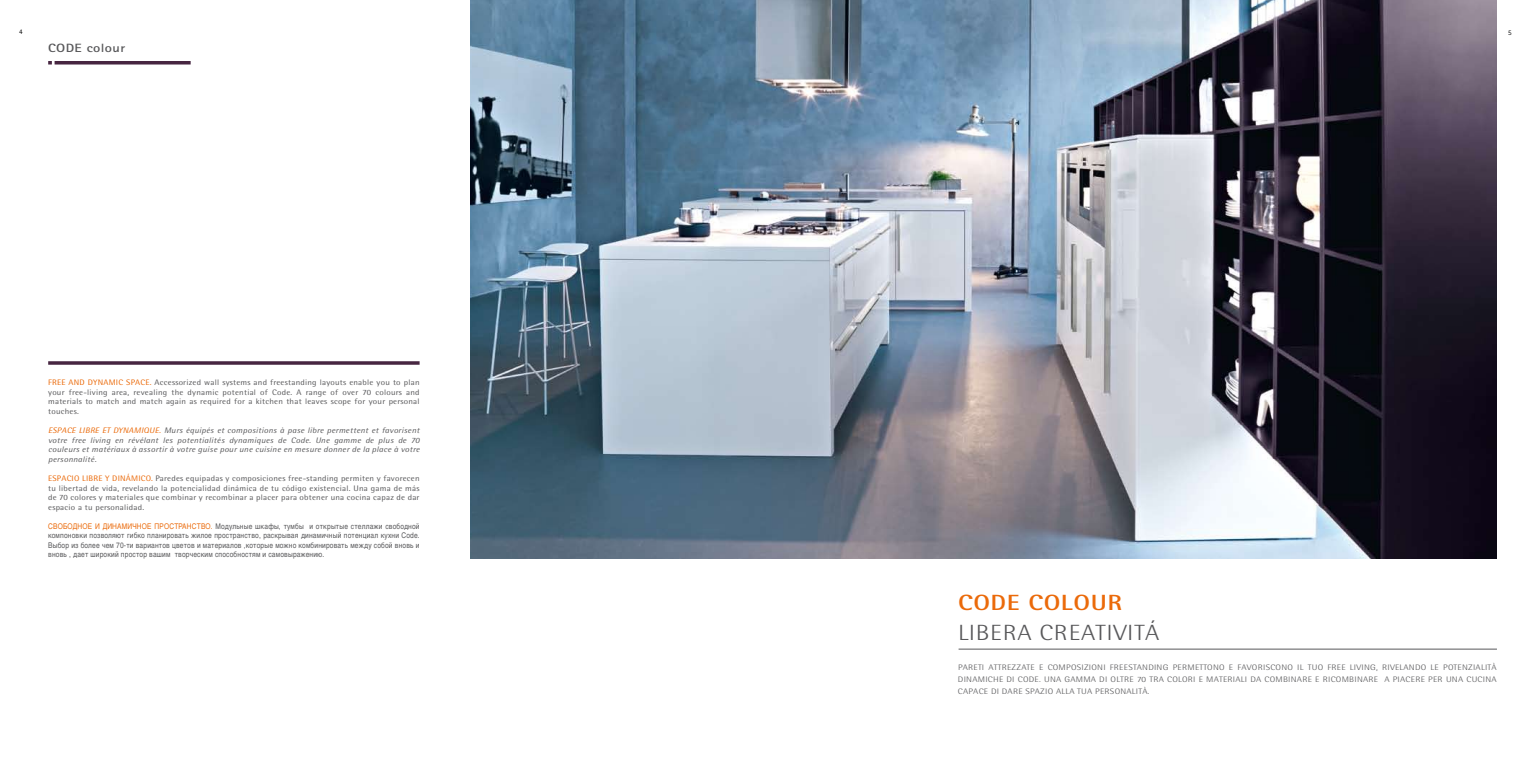
<style>
.page{position:relative;width:1531px;height:766px;background:#fff}
.page>*{position:absolute;margin:0;border:0;box-sizing:border-box;transform-origin:0 0}
.t1{font:300 22px "Rotis Semi Sans";letter-spacing:.025em;color:#58585a;scale:1.2 1}
.t2{font:700 22px "Rotis Semi Sans";letter-spacing:.025em;color:#eb6a0a;scale:1.2 1}
.t3{font:700 12px "Rotis Sans Serif";letter-spacing:.025em;color:#58585a;scale:1.2 1}
.t4{font:8px/9.6px "Rotis Semi Sans";letter-spacing:.025em;color:#58585a;text-align:justify;scale:1.1 1}
.t5{font:italic 8px/9.6px "Rotis Semi Sans";letter-spacing:.025em;color:#58585a;text-align:justify;scale:1.1 1}
.t6{font:300 8px/12px "Rotis Semi Sans";letter-spacing:.025em;color:#58585a;text-align:justify;scale:1.2 1}
.t7{font:7.8px/9.4px "Helvetica Cyr Upright";letter-spacing:.025em;color:#58585a;text-align:justify;scale:.85 1}
.t8{font:7px "Rotis Sans Serif";color:#000}
.s1{color:#eb6a0a}
</style>
<div class="page">
<img style="left:471px;top:0;width:1026px;height:558px">
<hr style="left:958px;top:648px;width:539px;height:1px;background:#58585a">
<svg style="left:48px;top:61px;width:4px;height:3px"></svg>
<hr style="left:55px;top:61px;width:136px;height:3px;background:#472641">
<hr style="left:48px;top:361px;width:372px;height:3px;background:#472641">
<p class="t8" style="left:19px;top:27px;width:5px">4</p>
<p class="t8" style="left:1508px;top:28px;width:5px">5</p>
<h2 class="t3" style="left:48px;top:40px;width:66px">CODE colour</h2>
<p class="t4" style="left:48px;top:377px;width:339px"><span class="s1">FREE AND DYNAMIC SPACE.</span> Accessorized wall systems and freestanding layouts enable you to plan your free-living area, revealing the dynamic potential of Code. A range of over 70 colours and materials to match and match again as required for a kitchen that leaves scope for your personal touches.</p>
<p class="t5" style="left:48px;top:425px;width:339px"><span class="s1">ESPACE LIBRE ET DYNAMIQUE.</span> Murs équipés et compositions à pase libre permettent et favorisent votre free living en révélant les potentialités dynamiques de Code. Une gamme de plus de 70 couleurs et matériaux à assortir à votre guise pour une cuisine en mesure donner de la place à votre personnalité.</p>
<p class="t4" style="left:48px;top:473px;width:339px"><span class="s1">ESPACIO LIBRE Y DINÁMICO.</span> Paredes equipadas y composiciones free-standing permiten y favorecen tu libertad de vida, revelando la potencialidad dinámica de tu código existencial. U na gama de más de 70 colores y materiales que combinar y recombinar a placer para obtener una cocina capaz de dar espacio a tu personalidad.</p>
<p class="t7" style="left:48px;top:521px;width:438px"><span class="s1">СВОБОДНОЕ И ДИНАМИЧНОЕ ПРОСТРАНСТВО.</span> Модульные шкафы, тумбы и открытые стеллажи свободной компоновки позволяют гибко планировать жилое пространство, раскрывая динамичный потенциал кухни Code.<br>Выбор из более чем 70-ти вариантов цветов и материалов ,которые можно комбинировать между собой вновь и вновь , дает широкий простор вашим творческим способностям и самовыражению.</p>
<h1 class="t2" style="left:958px;top:588px;width:138px">CODE COLOUR</h1>
<h1 class="t1" style="left:958px;top:619px;width:28px">LIBERA</h1>
<h1 class="t1" style="left:1039px;top:619px;width:12px">CREAT</h1>
<h1 class="t1" style="left:1106px;top:619px;width:46px">IVITÁ</h1>
<p class="t6" style="left:958px;top:660px;width:450px">PARETI ATTREZZATE E COMPOSIZI ONI FREESTANDI NG PERMETTONO E FAVORI SCONO I L TUO FREE LIVI NG, RIVELANDO LE POTENZIALITÀ DI NAMICHE DI CODE. U NA GAMMA DI OLTRE 70 TRA COLORI E MATERIALI DA COMBI NARE E RICOMBI NARE A PIACERE PER UNA CUCI NA CAPACE DI DARE SPAZI O ALLA TUA PERSONALITÀ.</p>
</div>
